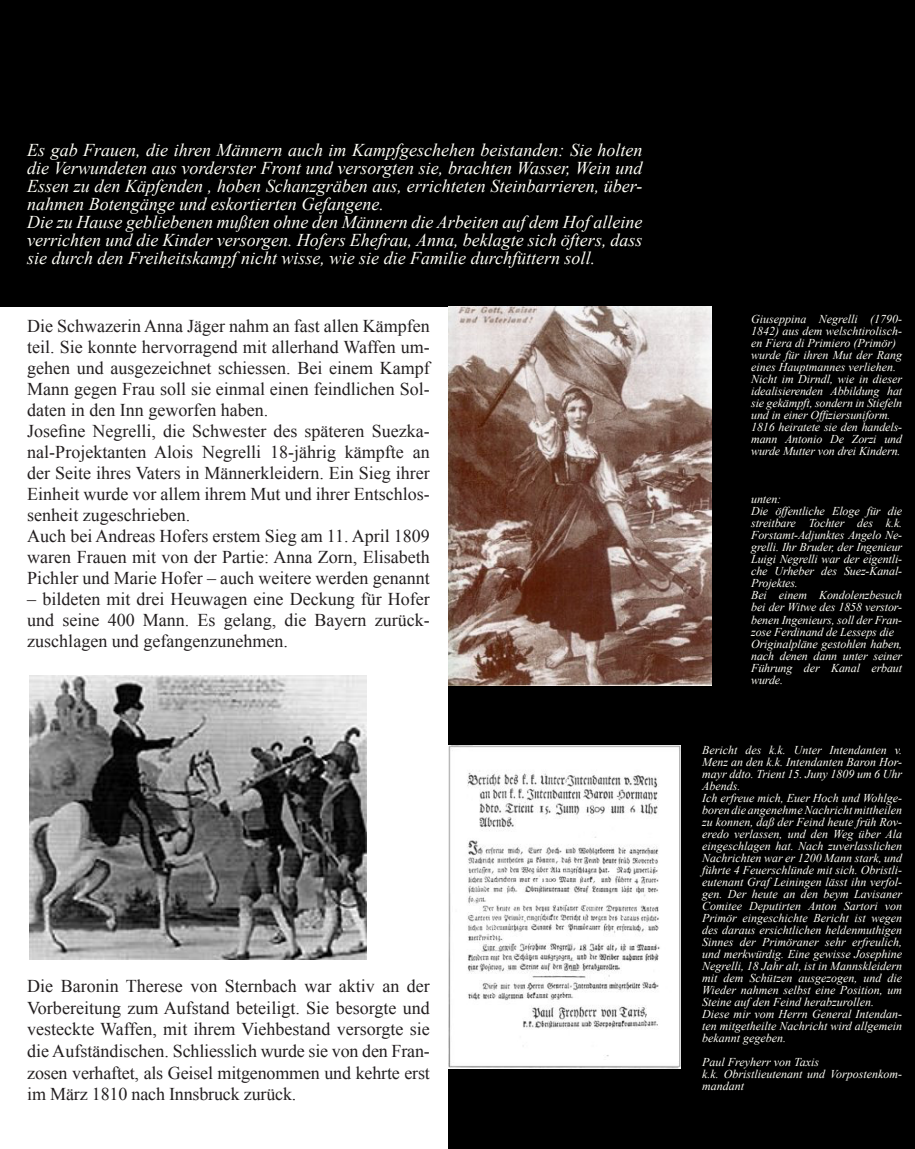
<style>
.page{position:relative;width:915px;height:1149px;background:#fff}
.page>*{position:absolute;margin:0;border:0;box-sizing:border-box;transform-origin:0 0}
.t1{font:18px/21px "Times New Roman";color:#231f20;text-align:justify}
.t2{font:italic 18px/18px "Times New Roman";color:#fefef6}
.t3{font:italic 12px/12px "Times New Roman";color:#fefef6;text-align:justify}
</style>
<div class="page">
<div style="left:0;top:0;width:914px;height:306px;background:#000"></div>
<div style="left:448px;top:305px;width:466px;height:843px;background:#000"></div>
<img style="left:448px;top:307px;width:263px;height:378px">
<img style="left:448px;top:745px;width:231px;height:323px">
<img style="left:30px;top:675px;width:336px;height:284px">
<p class="t2" style="left:27px;top:140px;width:616px">Es gab Frauen, die ihren Männern auch im Kampfgeschehen beistanden: Sie holten die Verwundeten aus vorderster Front und versorgten sie, brachten Wasser, Wein und Essen zu den Käpfenden , hoben Schanzgräben aus, errichteten Steinbarrieren, über&shy;nahmen Botengänge und eskortierten Gefangene.<br>Die zu Hause gebliebenen mußten ohne den Männern die Arbeiten auf dem Hof alleine verrichten und die Kinder versorgen. Hofers Ehefrau, Anna, beklagte sich öfters, dass sie durch den Freiheitskampf nicht wisse, wie sie die Familie durchfüttern soll.</p>
<p class="t1" style="left:27px;top:315px;width:404px">Die Schwazerin Anna Jäger nahm an fast allen Kämpfen teil. Sie konnte hervorragend mit allerhand Waffen um&shy;gehen und ausgezeichnet schiessen. Bei einem Kampf Mann gegen Frau soll sie einmal einen feindlichen Sol&shy;daten in den Inn geworfen haben.</p>
<p class="t1" style="left:27px;top:420px;width:404px">Josefine Negrelli, die Schwester des späteren Suezka&shy;nal-Projektanten Alois Negrelli 18-jährig kämpfte an der Seite ihres Vaters in Männerkleidern. Ein Sieg ihrer Einheit wurde vor allem ihrem Mut und ihrer Entschlos&shy;senheit zugeschrieben.</p>
<p class="t1" style="left:27px;top:525px;width:404px">Auch bei Andreas Hofers erstem Sieg am 11. April 1809 waren Frauen mit von der Partie: Anna Zorn, Elisabeth Pichler und Marie Hofer – auch weitere werden genannt</p>
<p class="t1" style="left:27px;top:588px;width:404px">– bildeten mit drei Heuwagen eine Deckung für Hofer und seine 400 Mann. Es gelang, die Bayern zurück&shy;zuschlagen und gefangenzunehmen.</p>
<p class="t1" style="left:27px;top:974px;width:404px;line-height:21.6px">Die Baronin Therese von Sternbach war aktiv an der Vorbereitung zum Aufstand beteiligt. Sie besorgte und vesteckte Waffen, mit ihrem Viehbestand versorgte sie die Aufständischen. Schliesslich wurde sie von den Fran&shy;zosen verhaftet, als Geisel mitgenommen und kehrte erst im März 1810 nach Innsbruck zurück.</p>
<p class="t3" style="left:750px;top:313px;width:152px">Giuseppina Negrelli (1790- 1842) aus dem welschtirolisch&shy;en Fiera di Primiero (Primör)</p>
<p class="t3" style="left:750px;top:349px;width:152px">wurde für ihren Mut der Rang eines Hauptmannes verliehen.</p>
<p class="t3" style="left:750px;top:373px;width:152px">Nicht im Dirndl, wie in dieser idealisierenden Abbildung hat sie gekämpft, sondern in Stiefeln und in einer Offiziersuniform.</p>
<p class="t3" style="left:750px;top:421px;width:152px">1816 heiratete sie den handels&shy;mann Antonio De Zorzi und wurde Mutter von drei Kindern.</p>
<p class="t3" style="left:750px;top:493px;width:32px">unten:</p>
<p class="t3" style="left:750px;top:505px;width:152px">Die öffentliche Eloge für die streitbare Tochter des k.k.<br>Forstamt-Adjunktes Angelo Ne&shy;grelli. Ihr Bruder, der Ingenieur Luigi Negrelli war der eigentli&shy;che Urheber des Suez-Kanal-Projektes.</p>
<p class="t3" style="left:750px;top:589px;width:152px">Bei einem Kondolenzbesuch bei der Witwe des 1858 verstor&shy;benen Ingenieurs, soll der Fran&shy;zose Ferdinand de Lesseps die</p>
<p class="t3" style="left:750px;top:637px;width:152px">Originalpläne gestohlen haben, nach denen dann unter seiner Führung der Kanal erbaut wurde.</p>
<p class="t3" style="left:702px;top:743px;width:201px">Bericht des k.k. Unter Intendanten v.<br>Menz an den k.k. Intendanten Baron Hor&shy;mayr ddto. Trient 15. Juny 1809 um 6 Uhr Abends.</p>
<p class="t3" style="left:702px;top:791px;width:201px">Ich erfreue mich, Euer Hoch und Wohlge&shy;boren die angenehme Nachricht mittheilen zu konnen, daß der Feind heute früh Rov&shy;eredo verlassen, und den Weg über Ala eingeschlagen hat. Nach zuverlasslichen Nachrichten war er 1200 Mann stark, und führte 4 Feuerschlünde mit sich. Obristli&shy;eutenant Graf Leiningen lässt ihn verfol&shy;gen. Der heute an den beym Lavisaner Comitee Deputirten Anton Sartori von Primör eingeschichte Bericht ist wegen des daraus ersichtlichen heldenmuthigen Sinnes der Primöraner sehr erfreulich, und merkwürdig. Eine gewisse Josephine Negrelli, 18 Jahr alt, ist in Mannskleidern mit dem Schützen ausgezogen, und die Wieder nahmen selbst eine Position, um Steine auf den Feind herabzurollen.</p>
<p class="t3" style="left:702px;top:1007px;width:201px">Diese mir vom Herrn General Intendan&shy;ten mitgetheilte Nachricht wird allgemein bekannt gegeben.</p>
<p class="t3" style="left:702px;top:1055px;width:118px">Paul Freyherr von Taxis</p>
<p class="t3" style="left:702px;top:1067px;width:201px">k.k. Obristlieutenant und Vorpostenkom&shy;mandant</p>
</div>
